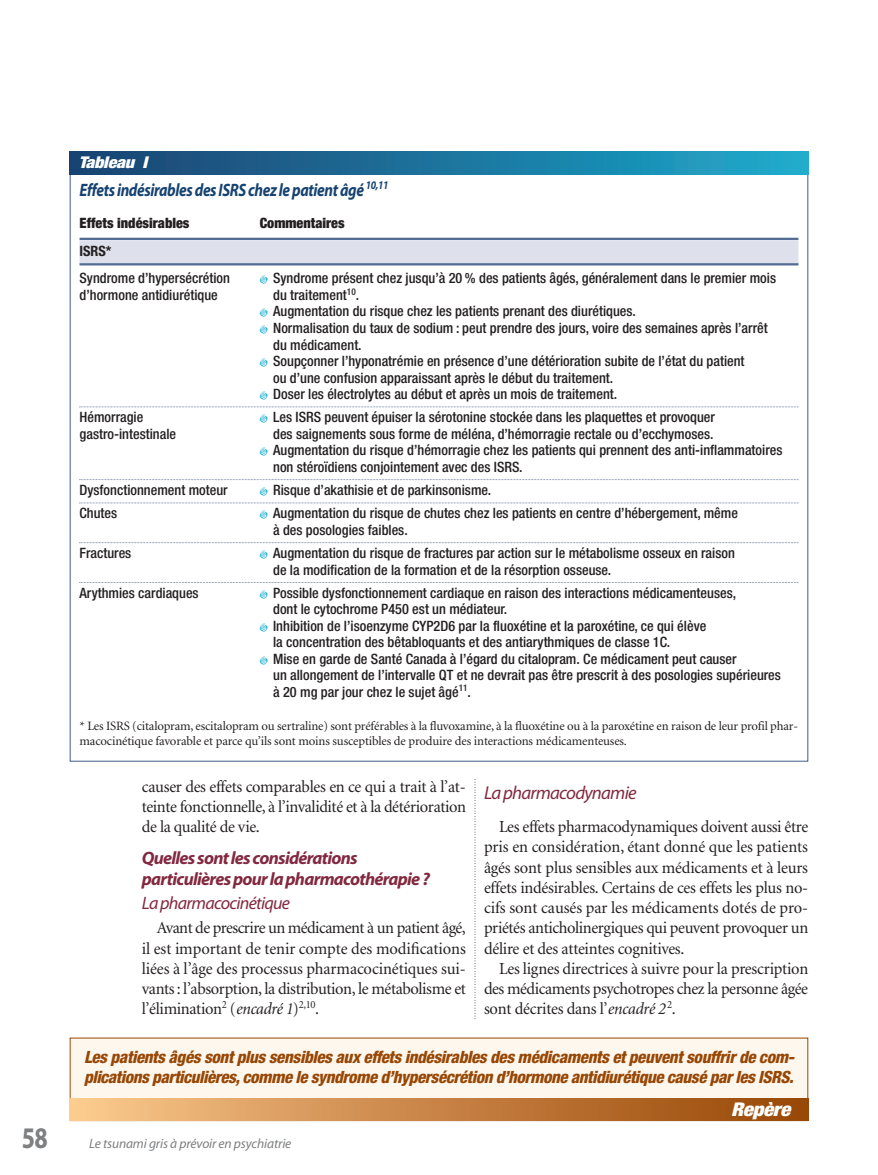
<style>
.page{position:relative;width:878px;height:1175px;background:#fff}
.page>*{position:absolute;margin:0;border:0;box-sizing:border-box;transform-origin:0 0}
.t1{font:700 30px "Myriad Pro";color:#7d7f81;scale:.8 1}
.t2{font:italic 900 condensed 18.9px "Helvetica Neue";letter-spacing:-.015em;color:#fff;scale:1.11 1}
.t3{font:italic 18.75px "Myriad Pro";letter-spacing:-.04em;color:#82293f}
.t4{font:italic 700 18px/20.2px "Myriad Pro";letter-spacing:-.04em;color:#82293f}
.t5{font:italic 700 18px "Myriad Pro";letter-spacing:-.025em;color:#174371;scale:.85 1}
.t6{font:italic 18px "Myriad Pro";letter-spacing:-.04em;color:#82293f}
.t7{font:16.8px/20.2px "Minion";letter-spacing:-.02em;color:#231f20;text-align:justify}
.t8{font:italic 800 condensed 16.8px/20.2px "Helvetica Neue";letter-spacing:-.025em;color:#974705}
.t9{font:italic 900 condensed 16.2px "Helvetica Neue";letter-spacing:-.015em;color:#fff;scale:1.11 1}
.t10{font:500 condensed 14.25px/16.5px "Helvetica Neue";color:#231f20}
.t11{font:900 condensed 14.25px "Helvetica Neue";color:#231f20}
.t12{font:700 condensed 14.25px "Helvetica Neue";color:#231f20}
.t13{font:italic 13.5px "Myriad Pro";letter-spacing:-.01em;color:#7d7f81}
.t14{font:12.75px/15px "Minion";letter-spacing:-.015em;color:#231f20}
.s1{font-style:italic}
</style>
<div class="page">
<svg style="left:474px;top:779px;width:1px;height:240px"></svg>
<div style="left:70px;top:1038px;width:737px;height:82px;background:#fef7ed"></div>
<div style="left:70px;top:1098px;width:738px;height:22px;background:linear-gradient(to right,#fbc78c,#964403)"></div>
<hr style="left:80px;top:238px;width:718px;height:2px;background:#526b94">
<div style="left:80px;top:240px;width:718px;height:25px;background:#dee0eb"></div>
<hr style="left:80px;top:263px;width:718px;height:2px;background:#526b94">
<svg style="left:80px;top:406px;width:718px;height:1px"></svg>
<svg style="left:80px;top:479px;width:718px;height:1px"></svg>
<svg style="left:80px;top:502px;width:718px;height:1px"></svg>
<svg style="left:80px;top:542px;width:718px;height:1px"></svg>
<svg style="left:80px;top:582px;width:718px;height:1px"></svg>
<div style="left:70px;top:152px;width:738px;height:22px;background:linear-gradient(to right,#1a4070,#1ea9cc)"></div>
<p class="t9" style="left:79px;top:157px;width:63px">Tableau I</p>
<p class="t5" style="left:79px;top:183px;width:365px">Effets indésirables des ISRS chez le patient âgé <sup>10,11</sup></p>
<p class="t11" style="left:80px;top:218px;width:111px">Effets indésirables</p>
<p class="t11" style="left:260px;top:218px;width:86px">Commentaires</p>
<p class="t12" style="left:80px;top:245px;width:33px">ISRS*</p>
<p class="t10" style="left:80px;top:271px;width:152px">Syndrome d’hypersécrétion</p>
<p class="t10" style="left:273px;top:271px;width:504px">Syndrome présent chez jusqu’à 20 % des patients âgés, généralement dans le premier mois</p>
<p class="t10" style="left:79px;top:288px;width:140px">d’hormone antidiurétique</p>
<p class="t10" style="left:273px;top:288px;width:496px">du traitement<sup>10</sup>.<br>Augmentation du risque chez les patients prenant des diurétiques.<br>Normalisation du taux de sodium : peut prendre des jours, voire des semaines après l’arrêt du médicament.<br>Soupçonner l’hyponatrémie en présence d’une détérioration subite de l’état du patient<br>ou d’une confusion apparaissant après le début du traitement.<br>Doser les électrolytes au début et après un mois de traitement.</p>
<p class="t10" style="left:80px;top:410px;width:65px">Hémorragie</p>
<p class="t10" style="left:273px;top:410px;width:443px">Les ISRS peuvent épuiser la sérotonine stockée dans les plaquettes et provoquer</p>
<p class="t10" style="left:79px;top:427px;width:98px">gastro-intestinale</p>
<p class="t10" style="left:273px;top:427px;width:511px">des saignements sous forme de méléna, d’hémorragie rectale ou d’ecchymoses.<br>Augmentation du risque d’hémorragie chez les patients qui prennent des anti-inflammatoires non stéroïdiens conjointement avec des ISRS.</p>
<p class="t10" style="left:80px;top:483px;width:150px">Dysfonctionnement moteur</p>
<p class="t10" style="left:273px;top:483px;width:219px">Risque d’akathisie et de parkinsonisme.</p>
<p class="t10" style="left:80px;top:506px;width:39px">Chutes</p>
<p class="t10" style="left:273px;top:506px;width:466px">Augmentation du risque de chutes chez les patients en centre d’hébergement, même à des posologies faibles.</p>
<p class="t10" style="left:80px;top:546px;width:53px">Fractures</p>
<p class="t10" style="left:273px;top:546px;width:463px">Augmentation du risque de fractures par action sur le métabolisme osseux en raison de la modification de la formation et de la résorption osseuse.</p>
<p class="t10" style="left:80px;top:586px;width:121px">Arythmies cardiaques</p>
<p class="t10" style="left:273px;top:586px;width:509px">Possible dysfonctionnement cardiaque en raison des interactions médicamenteuses,<br>dont le cytochrome P450 est un médiateur.<br>Inhibition de l’isoenzyme CYP2D6 par la fluoxétine et la paroxétine, ce qui élève<br>la concentration des bêtabloquants et des antiarythmiques de classe 1C.<br>Mise en garde de Santé Canada à l’égard du citalopram. Ce médicament peut causer<br>un allongement de l’intervalle QT et ne devrait pas être prescrit à des posologies supérieures à 20 mg par jour chez le sujet âgé<sup>11</sup>.</p>
<p class="t14" style="left:80px;top:719px;width:720px">* Les ISRS (citalopram, escitalopram ou sertraline) sont préférables à la fluvoxamine, à la fluoxétine ou à la paroxétine en raison de leur profil phar&shy;macocinétique favorable et parce qu’ils sont moins susceptibles de produire des interactions médicamenteuses.</p>
<p class="t7" style="left:142px;top:777px;width:326px">causer des effets comparables en ce qui a trait à l’at&shy;teinte fonctionnelle, à l’invalidité et à la détérioration de la qualité de vie.</p>
<p class="t4" style="left:142px;top:849px;width:289px">Quelles sont les considérations particulières pour la pharmacothérapie ?</p>
<p class="t6" style="left:142px;top:896px;width:150px">La pharmacocinétique</p>
<p class="t7" style="left:142px;top:919px;width:326px;text-indent:15px">Avant de prescrire un médicament à un patient âgé, il est important de tenir compte des modifications liées à l’âge des processus pharmacocinétiques sui&shy;vants : l’absorption, la distribution, le métabolisme et l’élimination<sup>2</sup> (<span class="s1">encadré 1</span>)<sup>2,10</sup>.</p>
<h3 class="t3" style="left:484px;top:785px;width:154px">La pharmacodynamie</h3>
<p class="t7" style="left:484px;top:818px;width:326px;text-indent:15px">Les effets pharmacodynamiques doivent aussi être pris en considération, étant donné que les patients âgés sont plus sensibles aux médicaments et à leurs effets indésirables. Certains de ces effets les plus no&shy;cifs sont causés par les médicaments dotés de pro&shy;priétés anticholinergiques qui peuvent provoquer un délire et des atteintes cognitives.</p>
<p class="t7" style="left:484px;top:959px;width:326px;text-indent:15px">Les lignes directrices à suivre pour la prescription des médicaments psychotropes chez la personne âgée sont décrites dans l’<span class="s1">encadré 2</span> <sup>2</sup>.</p>
<p class="t8" style="left:84px;top:1048px;width:710px">Les patients âgés sont plus sensibles aux effets indésirables des médicaments et peuvent souffrir de com&shy;plications particulières, comme le syndrome d’hypersécrétion d’hormone antidiurétique causé par les ISRS.</p>
<h2 class="t2" style="left:731px;top:1102px;width:55px">Repère</h2>
<h1 class="t1" style="left:22px;top:1126px;width:34px">58</h1>
<p class="t13" style="left:89px;top:1138px;width:204px">Le tsunami gris à prévoir en psychiatrie</p>
</div>
